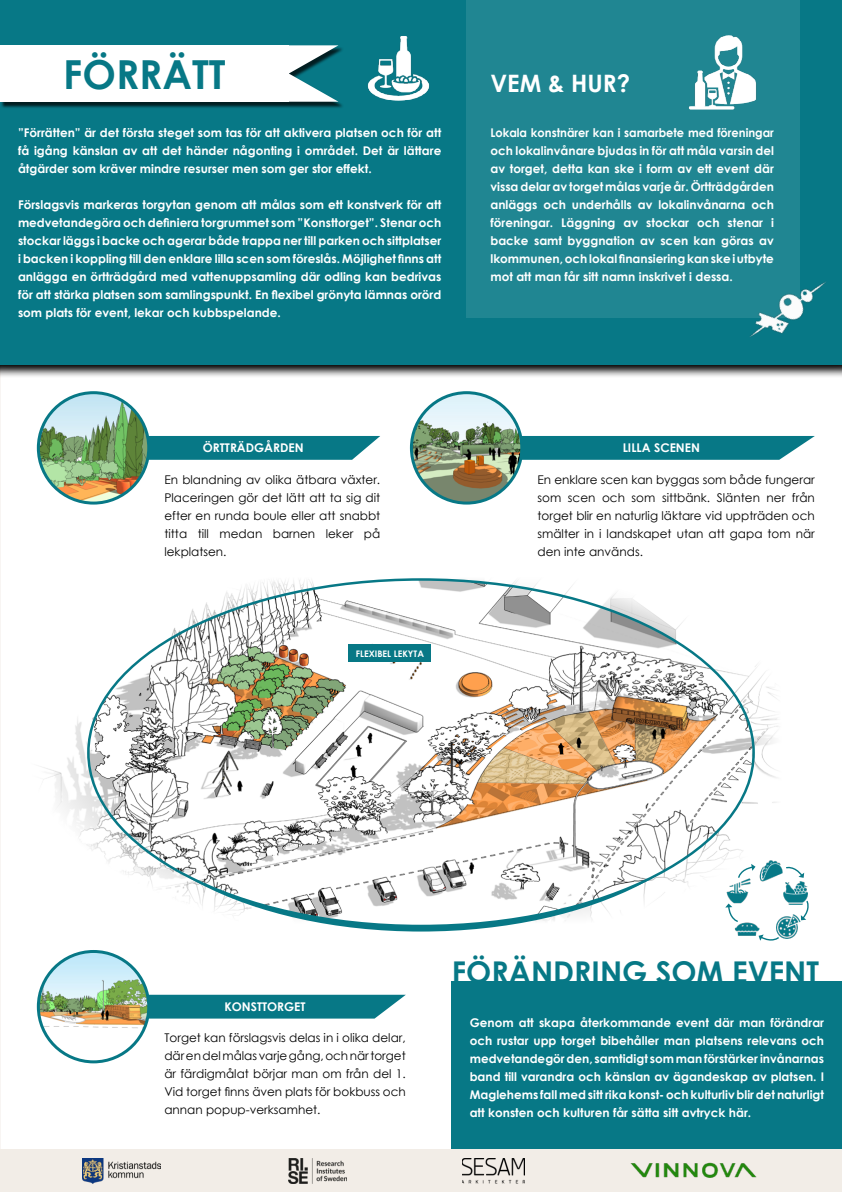
<style>
.page{position:relative;width:842px;height:1192px;background:#fff}
.page>*{position:absolute;margin:0;border:0;box-sizing:border-box;transform-origin:0 0}
.t1{font:700 40px "Century Gothic";color:#077886}
.t2{font:700 30px "Century Gothic";color:#077886}
.t3{font:700 24px "Century Gothic";color:#fff}
.t4{font:700 12px/18px "Century Gothic";color:#fff;text-align:justify}
.t5{font:12px/18px "Century Gothic";color:#000;text-align:justify}
.t6{font:700 12px/18px "Century Gothic";color:#fff;text-align:justify;scale:.95 1}
.t7{font:700 9px "Century Gothic";color:#fff}
</style>
<div class="page">
<svg style="left:0;top:365px;width:720px;height:12px;background:#888"></svg>
<div style="left:0;top:0;width:842px;height:365px;background:#077886"></div>
<img style="left:367px;top:36px;width:63px;height:65px">
<img style="left:43px;top:578px;width:762px;height:354px">
<img style="left:88px;top:579px;width:666px;height:347px">
<div style="left:452px;top:981px;width:390px;height:168px;background:#077886"></div>
<svg style="left:149px;top:436px;width:231px;height:24px;background:#17818e"></svg>
<svg style="left:522px;top:436px;width:293px;height:24px;background:#18818e"></svg>
<svg style="left:149px;top:995px;width:257px;height:24px;background:#1a828f"></svg>
<img style="left:38px;top:393px;width:111px;height:110px;border-radius:55px">
<div style="left:37px;top:391px;width:113px;height:114px;border:3px solid #077886;border-radius:50%"></div>
<img style="left:411px;top:393px;width:111px;height:109px">
<div style="left:410px;top:391px;width:113px;height:114px;border:3px solid #077886;border-radius:50%"></div>
<img style="left:38px;top:953px;width:111px;height:85px">
<div style="left:37px;top:950px;width:113px;height:113px;border:3px solid #077886;border-radius:50%"></div>
<div style="left:349px;top:645px;width:82px;height:17px;background:#077886"></div>
<div style="left:1px;top:46px;width:343px;height:62px;background:#000;opacity:.75"></div>
<svg style="left:289px;top:45px;width:49px;height:57px"></svg>
<div style="left:0;top:45px;width:289px;height:57px;background:#fff"></div>
<hr style="left:841px;top:45px;width:1px;height:57px;background:#fff">
<div style="left:467px;top:0;width:333px;height:317px;background:#208692"></div>
<img style="left:720px;top:281px;width:122px;height:96px">
<img style="left:688px;top:35px;width:69px;height:75px">
<div style="left:0;top:1149px;width:842px;height:43px;background:#f2ede7"></div>
<img style="left:83px;top:1158px;width:77px;height:25px">
<img style="left:462px;top:1158px;width:62px;height:25px">
<img style="left:289px;top:1158px;width:57px;height:25px">
<img style="left:630px;top:1162px;width:127px;height:15px">
<img style="left:759px;top:858px;width:25px;height:25px">
<img style="left:726px;top:877px;width:25px;height:26px">
<img style="left:735px;top:918px;width:25px;height:19px">
<img style="left:782px;top:879px;width:26px;height:26px">
<img style="left:775px;top:914px;width:26px;height:25px">
<svg style="left:737px;top:864px;width:18px;height:15px"></svg>
<svg style="left:785px;top:865px;width:19px;height:13px"></svg>
<svg style="left:801px;top:900px;width:8px;height:20px"></svg>
<svg style="left:759px;top:934px;width:21px;height:7px"></svg>
<svg style="left:725px;top:904px;width:14px;height:19px"></svg>
<h1 class="t1" style="left:63px;top:44px;width:164px">FÖRRÄTT</h1>
<p class="t4" style="left:18px;top:123px;width:425px">”Förrätten” är det första steget som tas för att aktivera platsen och för att få igång känslan av att det händer någonting i området. Det är lättare åtgärder som kräver mindre resurser men som ger stor effekt.</p>
<p class="t4" style="left:18px;top:195px;width:425px">Förslagsvis markeras torgytan genom att målas som ett konstverk för att medvetandegöra och definiera torgrummet som ”Konsttorget”. Stenar och stockar läggs i backe och agerar både trappa ner till parken och sittplatser i backen i koppling till den enklare lilla scen som föreslås. Möjlighet finns att anlägga en örtträdgård med vattenuppsamling där odling kan bedrivas för att stärka platsen som samlingspunkt. En flexibel grönyta lämnas orörd som plats för event, lekar och kubbspelande.</p>
<h3 class="t3" style="left:490px;top:65px;width:141px">VEM &amp; HUR?</h3>
<p class="t6" style="left:490px;top:123px;width:300px">Lokala konstnärer kan i samarbete med föreningar och lokalinvånare bjudas in för att måla varsin del av torget, detta kan ske i form av ett event där vissa delar av torget målas varje år. Örtträdgården anläggs och underhålls av lokalinvånarna och föreningar. Läggning av stockar och stenar i backe samt byggnation av scen kan göras av lkommunen, och lokal finansiering kan ske i utbyte mot att man får sitt namn inskrivet i dessa.</p>
<p class="t4" style="left:203px;top:438px;width:102px">ÖRTTRÄDGÅRDEN</p>
<p class="t4" style="left:623px;top:438px;width:79px">LILLA SCENEN</p>
<p class="t5" style="left:164px;top:470px;width:217px">En blandning av olika ätbara växter.<br>Placeringen gör det lätt att ta sig dit efter en runda boule eller att snabbt titta till medan barnen leker på lekplatsen.</p>
<p class="t5" style="left:537px;top:470px;width:279px">En enklare scen kan byggas som både fungerar som scen och som sittbänk. Slänten ner från torget blir en naturlig läktare vid uppträden och smälter in i landskapet utan att gapa tom när den inte används.</p>
<p class="t7" style="left:356px;top:647px;width:70px">FLEXIBEL LEKYTA</p>
<p class="t4" style="left:224px;top:997px;width:83px">KONSTTORGET</p>
<p class="t5" style="left:164px;top:1029px;width:243px">Torget kan förslagsvis delas in i olika delar, där en del målas varje gång, och när torget är färdigmålat börjar man om från del 1.<br>Vid torget finns även plats för bokbuss och annan popup-verksamhet.</p>
<h2 class="t2" style="left:452px;top:949px;width:369px">FÖRÄNDRING SOM EVENT</h2>
<p class="t4" style="left:470px;top:1013px;width:356px">Genom att skapa återkommande event där man förändrar och rustar upp torget bibehåller man platsens relevans och medvetandegör den, samtidigt som man förstärker invånarnas band till varandra och känslan av ägandeskap av platsen. I Maglehems fall med sitt rika konst- och kulturliv blir det naturligt att konsten och kulturen får sätta sitt avtryck här.</p>
</div>
